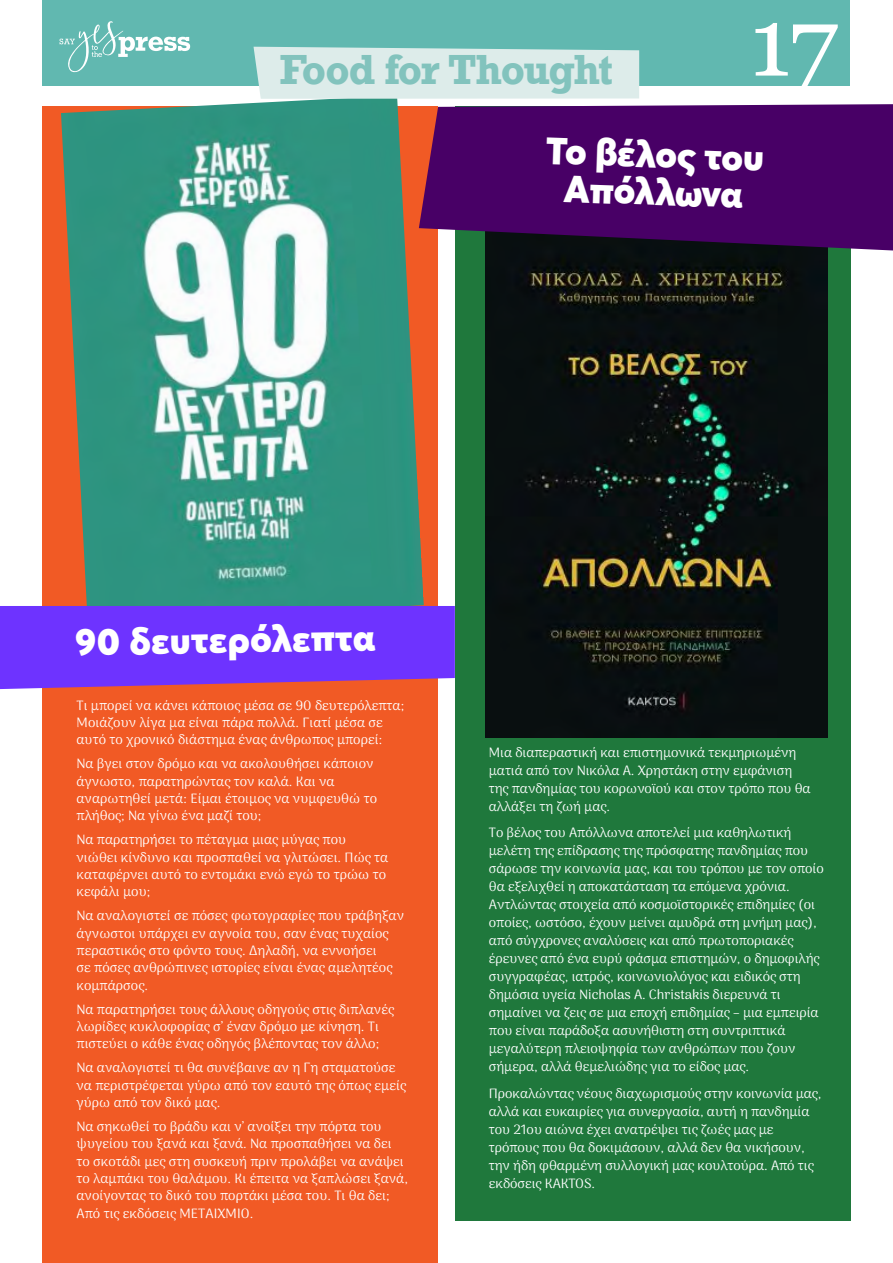
<style>
.page{position:relative;width:893px;height:1263px;background:#fff}
.page>*{position:absolute;margin:0;border:0;box-sizing:border-box;transform-origin:0 0}
.t1{font:97.5px "Georgia";color:#fff}
.t2{font:700 39.6px "Rockwell";letter-spacing:-.035em;color:#82c3bd}
.t3{font:900 37.5px/37.5px "Averta";color:#fff;text-align:center}
.t4{font:100 13.5px/18px "Arima";letter-spacing:.005em;color:#fff}
</style>
<div class="page">
<div style="left:455px;top:106px;width:395px;height:1114px;background:#1f783c"></div>
<img style="left:486px;top:250px;width:342px;height:487px">
<div style="left:43px;top:106px;width:395px;height:1157px;background:#f15a25"></div>
<img style="left:61px;top:99px;width:363px;height:507px">
<div style="left:43px;top:0;width:807px;height:85px;background:#61b8b0"></div>
<svg style="left:60px;top:21px;width:130px;height:51px"></svg>
<div style="left:254px;top:47px;width:385px;height:52px;background:#ddecea"></div>
<svg style="left:0;top:606px;width:455px;height:83px;background:#7636f1"></svg>
<svg style="left:419px;top:104px;width:474px;height:146px;background:#4a0761"></svg>
<h2 class="t2" style="left:280px;top:44px;width:335px">Food for Thought</h2>
<h1 class="t1" style="left:749px;top:-29px;width:90px">17</h1>
<h3 class="t3" style="left:547px;top:131px;width:220px;rotate:2deg">Το βέλος του<br>Απόλλωνα</h3>
<h3 class="t3" style="left:75px;top:623px;width:302px;rotate:-1deg">90 δευτερόλεπτα</h3>
<p class="t4" style="left:77px;top:696px;width:329px;line-height:17.4px">Τι μπορεί να κάνει κάποιος μέσα σε 90 δευτερόλεπτα;<br>Μοιάζουν λίγα μα είναι πάρα πολλά. Γιατί μέσα σε αυτό το χρονικό διάστημα ένας άνθρωπος μπορεί:</p>
<p class="t4" style="left:77px;top:755px;width:302px;line-height:17.4px">Να βγει στον δρόμο και να ακολουθήσει κάποιον άγνωστο, παρατηρώντας τον καλά. Και να αναρωτηθεί μετά: Είμαι έτοιμος να νυμφευθώ το πλήθος; Να γίνω ένα μαζί του;</p>
<p class="t4" style="left:77px;top:831px;width:313px;line-height:17.4px">Να παρατηρήσει το πέταγμα μιας μύγας που νιώθει κίνδυνο και προσπαθεί να γλιτώσει. Πώς τα καταφέρνει αυτό το εντομάκι ενώ εγώ το τρώω το κεφάλι μου;</p>
<p class="t4" style="left:77px;top:907px;width:329px;line-height:17.4px">Να αναλογιστεί σε πόσες φωτογραφίες που τράβηξαν άγνωστοι υπάρχει εν αγνοία του, σαν ένας τυχαίος περαστικός στο φόντο τους. Δηλαδή, να εννοήσει<br>σε πόσες ανθρώπινες ιστορίες είναι ένας αμελητέος κομπάρσος.</p>
<p class="t4" style="left:77px;top:1000px;width:319px;line-height:17.4px">Να παρατηρήσει τους άλλους οδηγούς στις διπλανές λωρίδες κυκλοφορίας σ’ έναν δρόμο με κίνηση. Τι πιστεύει ο κάθε ένας οδηγός βλέποντας τον άλλο;</p>
<p class="t4" style="left:77px;top:1059px;width:331px;line-height:17.4px">Να αναλογιστεί τι θα συνέβαινε αν η Γη σταματούσε να περιστρέφεται γύρω από τον εαυτό της όπως εμείς γύρω από τον δικό μας.</p>
<p class="t4" style="left:77px;top:1117px;width:333px;line-height:17.4px">Να σηκωθεί το βράδυ και ν’ ανοίξει την πόρτα του ψυγείου του ξανά και ξανά. Να προσπαθήσει να δει το σκοτάδι μες στη συσκευή πριν προλάβει να ανάψει το λαμπάκι του θαλάμου. Κι έπειτα να ξαπλώσει ξανά, ανοίγοντας το δικό του πορτάκι μέσα του. Τι θα δει; Από τις εκδόσεις ΜΕΤΑΙΧΜΙΟ.</p>
<p class="t4" style="left:489px;top:743px;width:323px">Μια διαπεραστική και επιστημονικά τεκμηριωμένη ματιά από τον Νικόλα Α. Χρηστάκη στην εμφάνιση της πανδημίας του κορωνοϊού και στον τρόπο που θα αλλάξει τη ζωή μας.</p>
<p class="t4" style="left:489px;top:823px;width:336px">Το βέλος του Απόλλωνα αποτελεί μια καθηλωτική μελέτη της επίδρασης της πρόσφατης πανδημίας που σάρωσε την κοινωνία μας, και του τρόπου με τον οποίο θα εξελιχθεί η αποκατάσταση τα επόμενα χρόνια.<br>Αντλώντας στοιχεία από κοσμοϊστορικές επιδημίες (οι οποίες, ωστόσο, έχουν μείνει αμυδρά στη μνήμη μας), από σύγχρονες αναλύσεις και από πρωτοποριακές έρευνες από ένα ευρύ φάσμα επιστημών, ο δημοφιλής συγγραφέας, ιατρός, κοινωνιολόγος και ειδικός στη δημόσια υγεία Nicholas A. Christakis διερευνά τι σημαίνει να ζεις σε μια εποχή επιδημίας – μια εμπειρία που είναι παράδοξα ασυνήθιστη στη συντριπτικά μεγαλύτερη πλειοψηφία των ανθρώπων που ζουν σήμερα, αλλά θεμελιώδης για το είδος μας.</p>
<p class="t4" style="left:489px;top:1084px;width:334px">Προκαλώντας νέους διαχωρισμούς στην κοινωνία μας, αλλά και ευκαιρίες για συνεργασία, αυτή η πανδημία του 21ου αιώνα έχει ανατρέψει τις ζωές μας με τρόπους που θα δοκιμάσουν, αλλά δεν θα νικήσουν, την ήδη φθαρμένη συλλογική μας κουλτούρα. Από τις εκδόσεις KAKTOS.</p>
</div>
